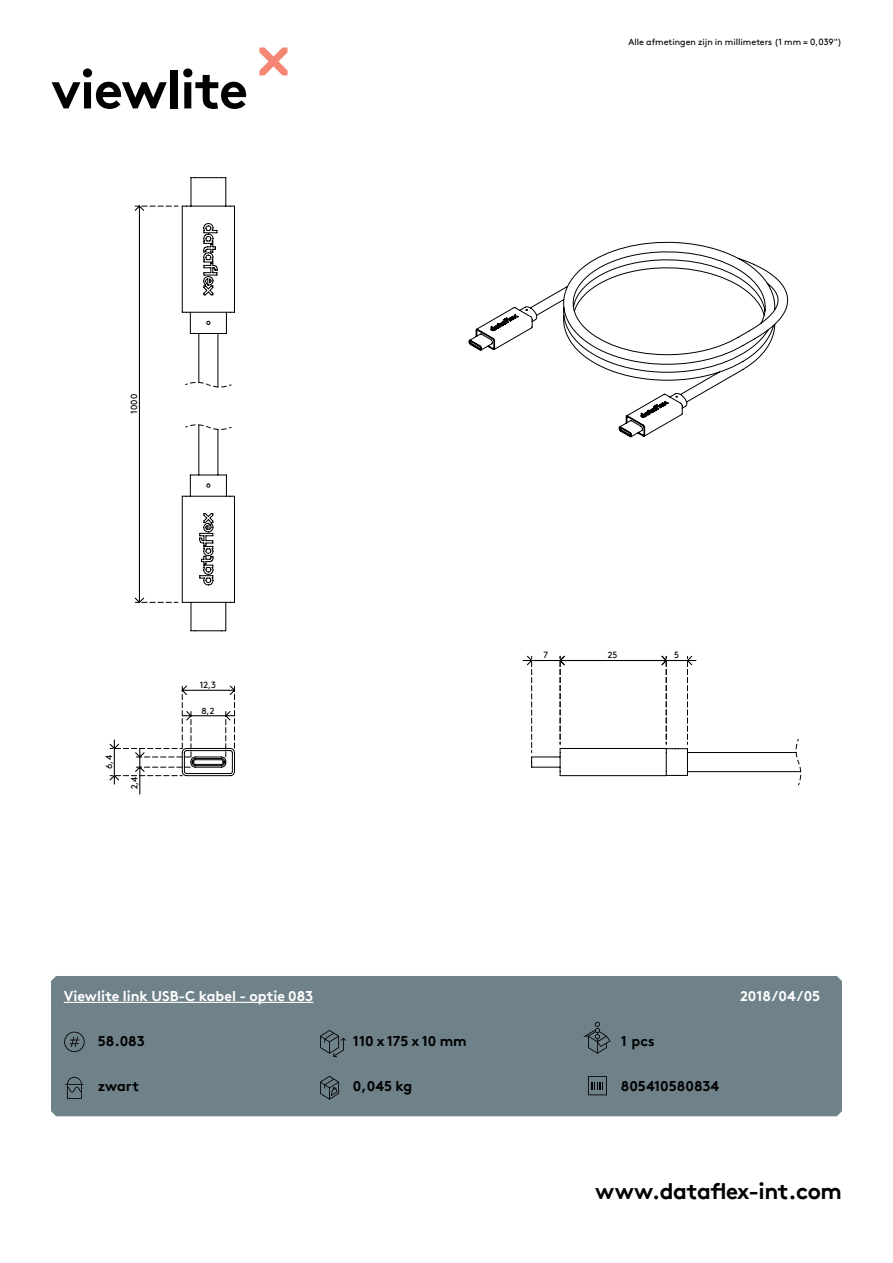
<style>
.page{position:relative;width:893px;height:1263px;background:#fff}
.page>*{position:absolute;margin:0;border:0;box-sizing:border-box;transform-origin:0 0}
.hoofdstuk{font:700 54px "Brown Pro TT";letter-spacing:-.02em;color:#000}
.t1{font:700 22.5px "Brown Pro TT";letter-spacing:-.02em;color:#000}
.specificaties{font:700 14.25px "Brown Pro TT";color:#000}
.t2{font:700 14.25px "Brown Pro TT";color:#fff}
.t3{font:9px "Brown";color:#000}
.t4{font:9px "Brown Pro TT Regular Alt";color:#000}
</style>
<div class="page">
<svg style="left:259px;top:47px;width:28px;height:28px"></svg>
<div style="left:51px;top:976px;width:791px;height:140px;background:#6f8189"></div>
<svg style="left:795px;top:739px;width:6px;height:47px"></svg>
<svg style="left:697px;top:244px;width:91px;height:153px"></svg>
<hr style="left:687px;top:771px;width:114px;height:1px;background:#000">
<hr style="left:687px;top:752px;width:109px;height:1px;background:#000">
<svg style="left:109px;top:177px;width:588px;height:618px"></svg>
<svg style="left:64px;top:1032px;width:21px;height:20px"></svg>
<svg style="left:65px;top:1077px;width:18px;height:22px"></svg>
<svg style="left:320px;top:1030px;width:26px;height:27px"></svg>
<svg style="left:583px;top:1022px;width:27px;height:32px"></svg>
<svg style="left:320px;top:1076px;width:19px;height:24px"></svg>
<svg style="left:588px;top:1076px;width:19px;height:19px"></svg>
<hr style="left:64px;top:1002px;width:249px;height:1px;background:#fff">
<p class="hoofdstuk" style="left:51px;top:46px;width:198px">viewlite</p>
<p class="t4" style="left:127px;top:414px;width:21px;rotate:-90deg">1000</p>
<p class="t4" style="left:102px;top:769px;width:15px;rotate:-90deg">6,4</p>
<p class="t4" style="left:128px;top:789px;width:14px;rotate:-90deg">2,4</p>
<p class="t4" style="left:200px;top:678px;width:18px">12,3</p>
<p class="t4" style="left:201px;top:703px;width:14px">8,2</p>
<p class="t3" style="left:628px;top:35px;width:215px">Alle afmetingen zijn in millimeters (1 mm = 0,039")</p>
<p class="t4" style="left:543px;top:648px;width:6px">7</p>
<p class="t4" style="left:608px;top:648px;width:11px">25</p>
<p class="t4" style="left:674px;top:648px;width:6px">5</p>
<p class="t2" style="left:64px;top:985px;width:251px">Viewlite link USB-C kabel - optie 083</p>
<p class="t2" style="left:740px;top:985px;width:82px">2018/04/05</p>
<p class="specificaties" style="left:98px;top:1029px;width:49px">58.083</p>
<p class="specificaties" style="left:98px;top:1074px;width:43px">zwart</p>
<p class="specificaties" style="left:353px;top:1029px;width:115px">110 x 175 x 10 mm</p>
<p class="specificaties" style="left:621px;top:1029px;width:35px">1 pcs</p>
<p class="specificaties" style="left:353px;top:1074px;width:61px">0,045 kg</p>
<p class="specificaties" style="left:621px;top:1074px;width:100px">805410580834</p>
<h2 class="t1" style="left:595px;top:1173px;width:248px">www.dataflex-int.com</h2>
</div>
